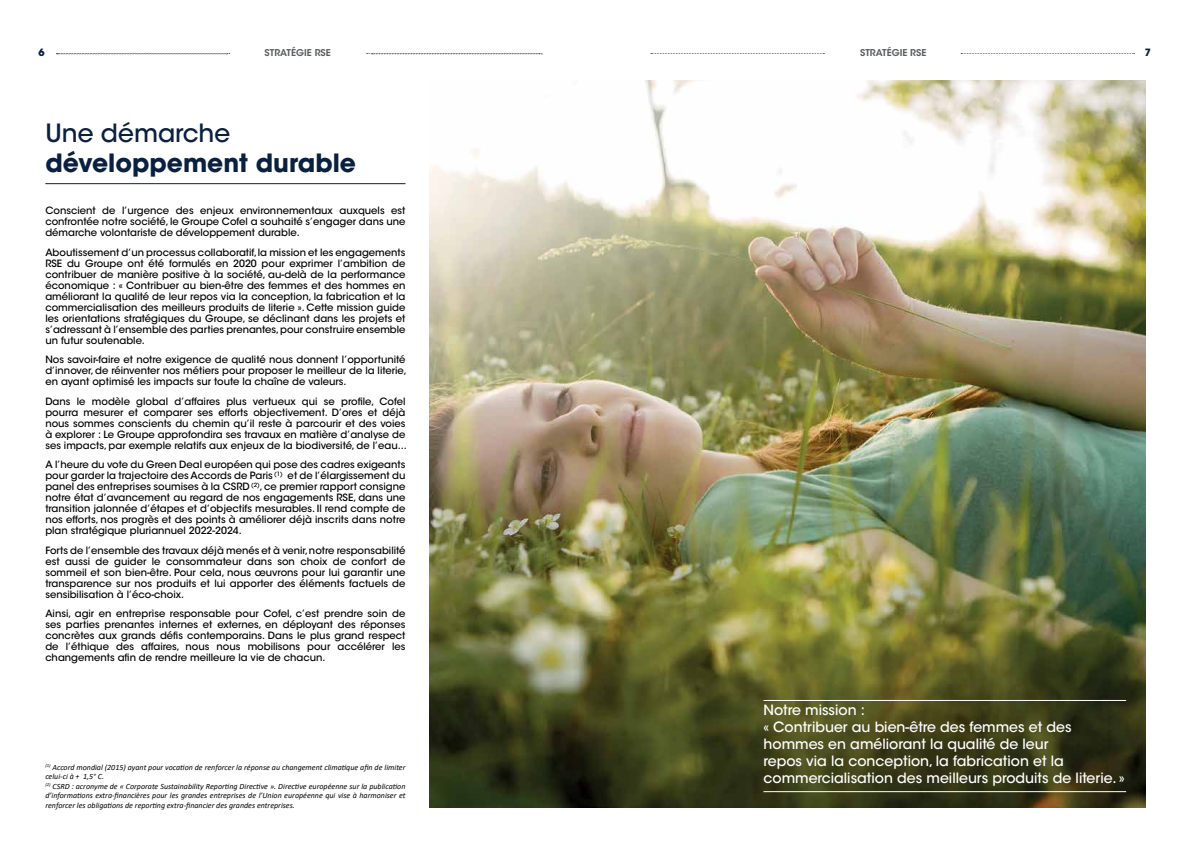
<style>
.page{position:relative;width:1191px;height:842px;background:#fff}
.page>*{position:absolute;margin:0;border:0;box-sizing:border-box;transform-origin:0 0}
.t1{font:700 25px "ITC Avant Garde Std";color:#0a203f}
.t2{font:500 25px "ITC Avant Garde Std";color:#0a203f}
.t3{font:500 14.1px/16.9px "ITC Avant Garde Std";color:#fff}
.t4{font:500 10px/11px "ITC Avant Garde Std";color:#000;text-align:justify}
.t5{font:700 10px "ITC Avant Garde Std";color:#0a203f}
.t6{font:600 9.4px "ITC Avant Garde Std";color:#595d5f}
.t7{font:italic 8px/9.6px "Calibri";color:#000}
</style>
<div class="page">
<img style="left:429px;top:148px;width:151px;height:660px">
<img style="left:580px;top:81px;width:565px;height:727px">
<hr style="left:45px;top:183px;width:360px;height:1px;background:#0a203f">
<hr style="left:763px;top:700px;width:363px;height:1px;background:#fff">
<hr style="left:763px;top:791px;width:363px;height:1px;background:#fff">
<svg style="left:651px;top:53px;width:173px;height:1px"></svg>
<svg style="left:961px;top:53px;width:173px;height:1px"></svg>
<svg style="left:56px;top:53px;width:174px;height:2px"></svg>
<svg style="left:366px;top:53px;width:176px;height:2px"></svg>
<p class="t5" style="left:38px;top:46px;width:8px">6</p>
<p class="t6" style="left:860px;top:47px;width:68px">STRATÉGIE RSE</p>
<p class="t5" style="left:1144px;top:46px;width:8px">7</p>
<p class="t6" style="left:265px;top:47px;width:68px">STRATÉGIE RSE</p>
<h1 class="t2" style="left:45px;top:117px;width:186px">Une démarche</h1>
<h1 class="t1" style="left:45px;top:146px;width:312px">développement durable</h1>
<p class="t4" style="left:45px;top:205px;width:361px">Conscient de l’urgence des enjeux environnementaux auxquels est confrontée notre société, le Groupe Cofel a souhaité s’engager dans une démarche volontariste de développement durable.</p>
<p class="t4" style="left:45px;top:246px;width:362px">Aboutissement d’un processus collaboratif, la mission et les engagements RSE du Groupe ont été formulés en 2020 pour exprimer l’ambition de contribuer de manière positive à la société, au-delà de la performance économique : « Contribuer au bien-être des femmes et des hommes en améliorant la qualité de leur repos via la conception, la fabrication et la commercialisation des meilleurs produits de literie ». Cette mission guide les orientations stratégiques du Groupe, se déclinant dans les projets et s’adressant à l’ensemble des parties prenantes, pour construire ensemble un futur soutenable.</p>
<p class="t4" style="left:45px;top:354px;width:363px;text-align:left">Nos savoir-faire et notre exigence de qualité nous donnent l’opportunité d’innover, de réinventer nos métiers pour proposer le meilleur de la literie, en ayant optimisé les impacts sur toute la chaîne de valeurs.</p>
<p class="t4" style="left:45px;top:395px;width:363px;text-align:left">Dans le modèle global d’affaires plus vertueux qui se profile, Cofel pourra mesurer et comparer ses efforts objectivement. D’ores et déjà nous sommes conscients du chemin qu’il reste à parcourir et des voies à explorer : Le Groupe approfondira ses travaux en matière d’analyse de ses impacts, par exemple relatifs aux enjeux de la biodiversité, de l’eau...</p>
<p class="t4" style="left:45px;top:459px;width:362px">A l’heure du vote du Green Deal européen qui pose des cadres exigeants pour garder la trajectoire des Accords de Paris <sup>(1)</sup> et de l’élargissement du panel des entreprises soumises à la CSRD <sup>(2)</sup>, ce premier rapport consigne notre état d’avancement au regard de nos engagements RSE, dans une transition jalonnée d’étapes et d’objectifs mesurables. Il rend compte de nos efforts, nos progrès et des points à améliorer déjà inscrits dans notre plan stratégique pluriannuel 2022-2024.</p>
<p class="t4" style="left:45px;top:544px;width:362px">Forts de l’ensemble des travaux déjà menés et à venir, notre responsabilité est aussi de guider le consommateur dans son choix de confort de sommeil et son bien-être. Pour cela, nous œuvrons pour lui garantir une transparence sur nos produits et lui apporter des éléments factuels de sensibilisation à l’éco-choix.</p>
<p class="t4" style="left:45px;top:608px;width:362px">Ainsi, agir en entreprise responsable pour Cofel, c’est prendre soin de ses parties prenantes internes et externes, en déployant des réponses concrètes aux grands défis contemporains. Dans le plus grand respect de l’éthique des affaires, nous nous mobilisons pour accélérer les changements afin de rendre meilleure la vie de chacun.</p>
<p class="t7" style="left:45px;top:762px;width:362px"><sup>(1)</sup> Accord mondial (2015) ayant pour vocation de renforcer la réponse au changement climatique afin de limiter celui-ci à + 1,5° C.<br><sup>(2)</sup> CSRD : acronyme de « Corporate Sustainability Reporting Directive ». Directive européenne sur la publication d’informations extra-financières pour les grandes entreprises de l’Union européenne qui vise à harmoniser et renforcer les obligations de reporting extra-financier des grandes entreprises.</p>
<h2 class="t3" style="left:763px;top:702px;width:362px">Notre mission :<br>« Contribuer au bien-être des femmes et des hommes en améliorant la qualité de leur<br>repos via la conception, la fabrication et la commercialisation des meilleurs produits de literie. »</h2>
</div>
